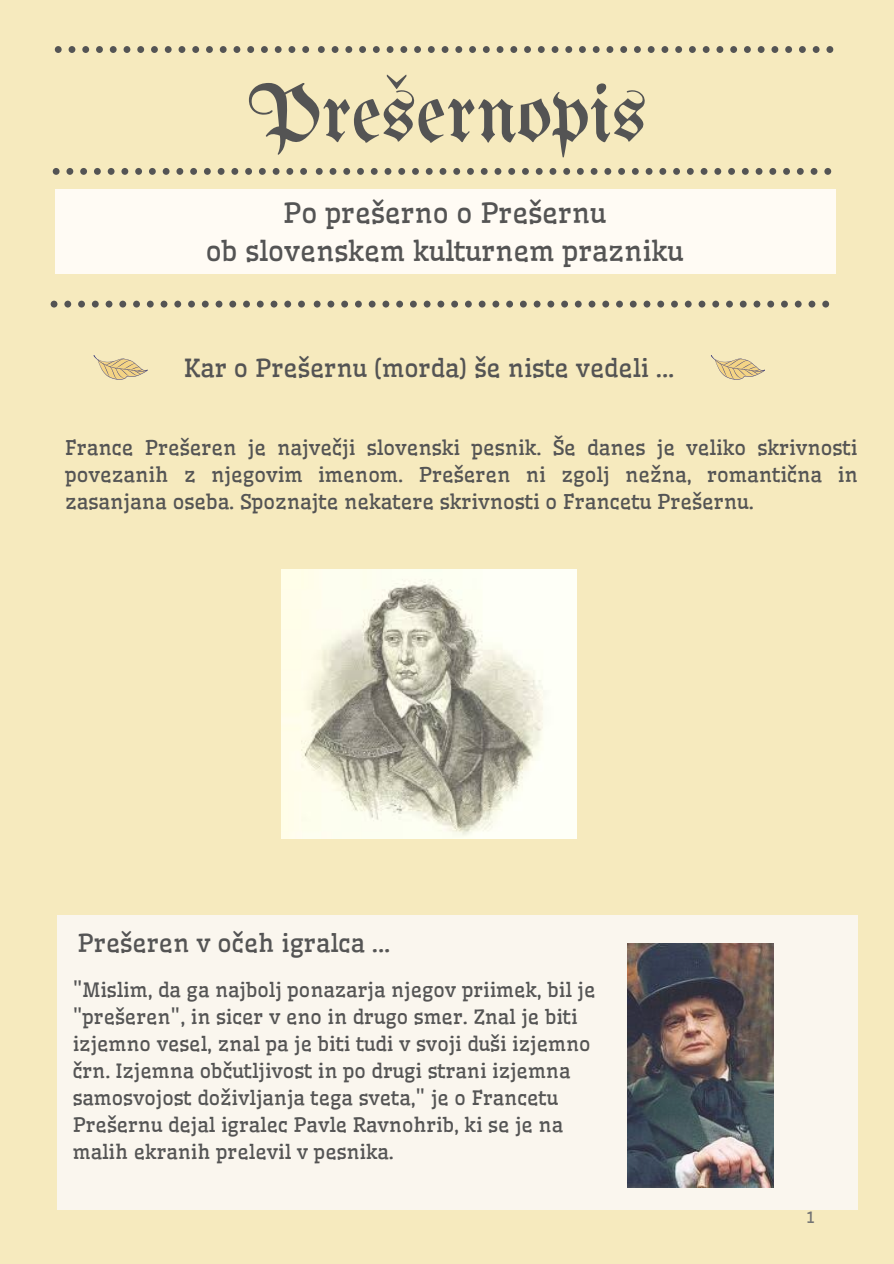
<style>
.page{position:relative;width:894px;height:1264px;background:#fff}
.page>*{position:absolute;margin:0;border:0;box-sizing:border-box;transform-origin:0 0}
.t1{font:82.8px "Unifraktur Maguntia";color:#545454}
.t2{font:27.3px "Wellfleet";color:#545454}
.t3{font:24.3px "Wellfleet";color:#545454}
.t4{font:19.95px/27px "Wellfleet";color:#545454;text-align:justify}
.t5{font:19.5px/27px "Wellfleet";color:#545454}
.t6{font:15.3px "Wellfleet";color:#737373}
</style>
<div class="page">
<div style="left:0;top:0;width:893px;height:1263px;background:#f6eabe"></div>
<div style="left:55px;top:189px;width:780px;height:84px;background:#fffbf4"></div>
<div style="left:57px;top:915px;width:800px;height:294px;background:#faf6ee"></div>
<svg style="left:51px;top:301px;width:254px;height:6px"></svg>
<svg style="left:313px;top:301px;width:255px;height:6px"></svg>
<svg style="left:574px;top:301px;width:254px;height:6px"></svg>
<img style="left:627px;top:944px;width:145px;height:243px">
<img style="left:281px;top:569px;width:295px;height:269px">
<svg style="left:55px;top:46px;width:254px;height:7px"></svg>
<svg style="left:318px;top:46px;width:254px;height:7px"></svg>
<svg style="left:579px;top:46px;width:254px;height:7px"></svg>
<svg style="left:53px;top:168px;width:254px;height:7px"></svg>
<svg style="left:316px;top:168px;width:254px;height:7px"></svg>
<svg style="left:577px;top:168px;width:254px;height:7px"></svg>
<svg style="left:711px;top:355px;width:53px;height:25px"></svg>
<svg style="left:94px;top:355px;width:54px;height:25px"></svg>
<p class="t1" style="left:247px;top:76px;width:400px">Prešernopis</p>
<p class="t2" style="left:283px;top:196px;width:324px">Po prešerno o Prešernu</p>
<p class="t2" style="left:206px;top:234px;width:479px">ob slovenskem kulturnem prazniku</p>
<p class="t3" style="left:184px;top:353px;width:491px">Kar o Prešernu (morda) še niste vedeli ...</p>
<p class="t4" style="left:65px;top:434px;width:793px">France Prešeren je največji slovenski pesnik. Še danes je veliko skrivnosti povezanih z njegovim imenom. Prešeren ni zgolj nežna, romantična in zasanjana oseba. Spoznajte nekatere skrivnosti o Francetu Prešernu.</p>
<p class="t3" style="left:78px;top:928px;width:314px">Prešeren v očeh igralca ...</p>
<p class="t5" style="left:73px;top:976px;width:524px">"Mislim, da ga najbolj ponazarja njegov priimek, bil je "prešeren", in sicer v eno in drugo smer. Znal je biti izjemno vesel, znal pa je biti tudi v svoji duši izjemno črn. Izjemna občutljivost in po drugi strani izjemna samosvojost doživljanja tega sveta," je o Francetu Prešernu dejal igralec Pavle Ravnohrib, ki se je na malih ekranih prelevil v pesnika.</p>
<p class="t6" style="left:805px;top:1207px;width:10px">1</p>
</div>
